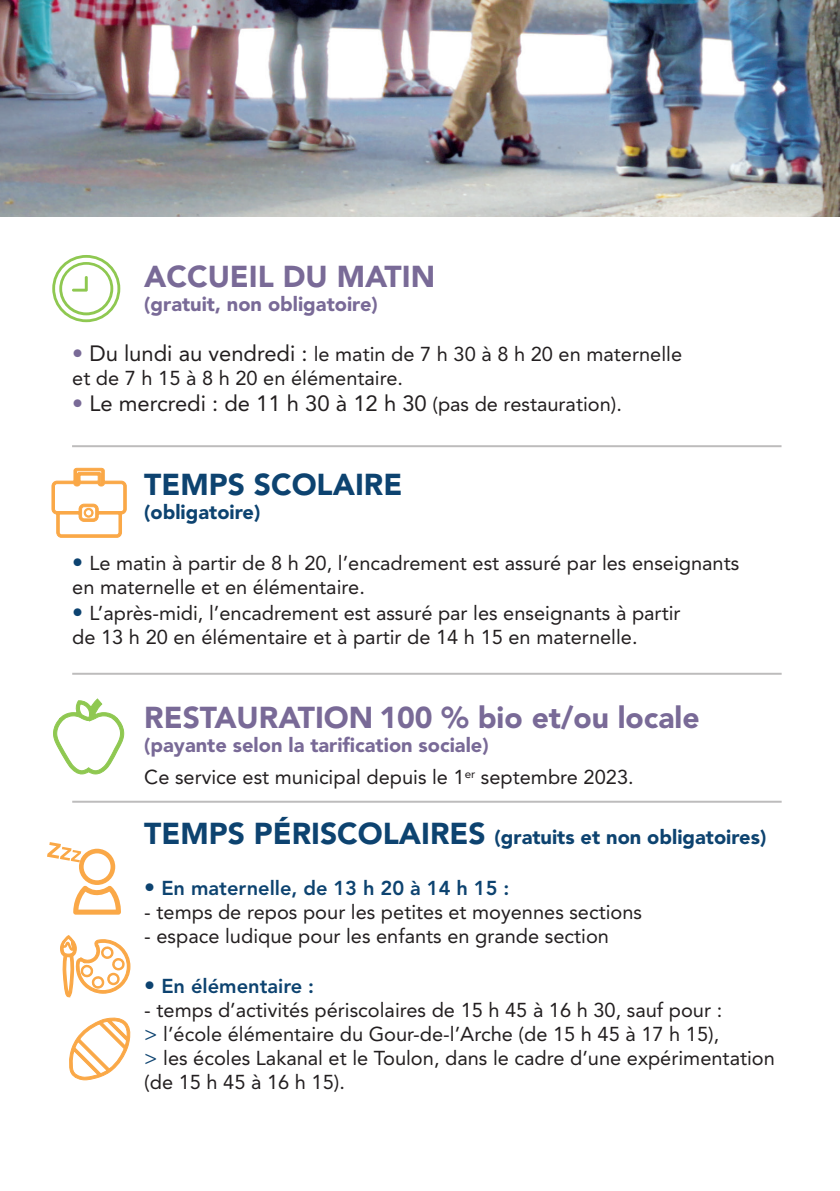
<style>
.page{position:relative;width:840px;height:1191px;background:#fff}
.page>*{position:absolute;margin:0;border:0;box-sizing:border-box;transform-origin:0 0}
.t1{font:900 30px "Avenir LT Std";color:#796a97}
.t2{font:900 30px "Avenir LT Std";color:#0d4370}
.t3{font:22px "Avenir LT Std";color:#231f20}
.t4{font:20px/24px "Avenir LT Std";color:#231f20}
.t5{font:900 20px "Avenir LT Std";color:#796a97}
.t6{font:900 20px "Avenir LT Std";color:#0d4370}
.t7{font:800 20px "Avenir LT Std";color:#0d4370}
.s1{font-size:22px;color:#796a97}
.s2{font-size:22px}
.s3{color:#796a97}
.s4{font-size:20px}
.s5{font-size:22px;color:#0d4370}
.s6{font-size:30px}
.s7{font-weight:400;font-size:22px}
.s8{color:#0d4370}
</style>
<div class="page">
<img style="left:0;top:0;width:839px;height:217px">
<hr style="left:72px;top:445px;width:709px;height:2px;background:#231f20">
<hr style="left:72px;top:673px;width:709px;height:2px;background:#231f20">
<svg style="left:53px;top:698px;width:72px;height:77px"></svg>
<svg style="left:51px;top:467px;width:76px;height:71px"></svg>
<svg style="left:52px;top:255px;width:68px;height:67px"></svg>
<hr style="left:72px;top:800px;width:709px;height:2px;background:#231f20">
<svg style="left:60px;top:935px;width:71px;height:63px"></svg>
<svg style="left:47px;top:842px;width:74px;height:72px"></svg>
<svg style="left:69px;top:1017px;width:62px;height:63px"></svg>
<p class="t1" style="left:144px;top:258px;width:292px">ACCUEIL DU MATIN</p>
<p class="t5" style="left:144px;top:291px;width:235px">(gratuit, non obligatoire)</p>
<p class="t4" style="left:72px;top:342px;width:611px"><span class="s1">•</span> <span class="s2">Du lundi au vendredi :</span> le matin de 7 h 30 à 8 h 20 en maternelle et de 7 h 15 à 8 h 20 en élémentaire.</p>
<p class="t3" style="left:72px;top:391px;width:551px"><span class="s3">•</span> Le mercredi : de 11 h 30 à 12 h 30 <span class="s4">(pas de restauration).</span></p>
<p class="t2" style="left:144px;top:467px;width:259px">TEMPS SCOLAIRE</p>
<p class="t6" style="left:144px;top:500px;width:117px">(obligatoire)</p>
<p class="t4" style="left:72px;top:551px;width:668px"><span class="s5">•</span> Le matin à partir de 8 h 20, l’encadrement est assuré par les enseignants</p>
<p class="t4" style="left:72px;top:575px;width:294px">en maternelle et en élémentaire.</p>
<p class="t4" style="left:72px;top:601px;width:609px"><span class="s5">•</span> L’après-midi, l’encadrement est assuré par les enseignants à partir</p>
<p class="t4" style="left:72px;top:625px;width:566px">de 13 h 20 en élémentaire et à partir de 14 h 15 en maternelle.</p>
<p class="t1" style="left:144px;top:699px;width:556px">RESTAURATION 100 % bio et/ou locale</p>
<p class="t5" style="left:144px;top:733px;width:346px">(payante selon la tarification sociale)</p>
<p class="t4" style="left:144px;top:765px;width:490px">Ce service est municipal depuis le 1<sup>er</sup> septembre 2023.</p>
<p class="t6" style="left:144px;top:825px;width:623px"><span class="s6">TEMPS PÉRISCOLAIRES</span> (gratuits et non obligatoires)</p>
<p class="t7" style="left:144px;top:876px;width:366px"><span class="s7">•</span> En maternelle, de 13 h 20 à 14 h 15 :</p>
<p class="t4" style="left:144px;top:900px;width:499px">- temps de repos pour les petites et moyennes sections</p>
<p class="t4" style="left:144px;top:924px;width:466px">- espace ludique pour les enfants en grande section</p>
<p class="t7" style="left:144px;top:974px;width:171px"><span class="s7">•</span> En élémentaire :</p>
<p class="t4" style="left:144px;top:998px;width:579px">- temps d’activités périscolaires de 15 h 45 à 16 h 30, sauf pour : <span class="s8">&gt;</span> l’école élémentaire du Gour-de-l’Arche (de 15 h 45 à 17 h 15),</p>
<p class="t4" style="left:144px;top:1046px;width:631px"><span class="s8">&gt;</span> les écoles Lakanal et le Toulon, dans le cadre d’une expérimentation (de 15 h 45 à 16 h 15).</p>
</div>
